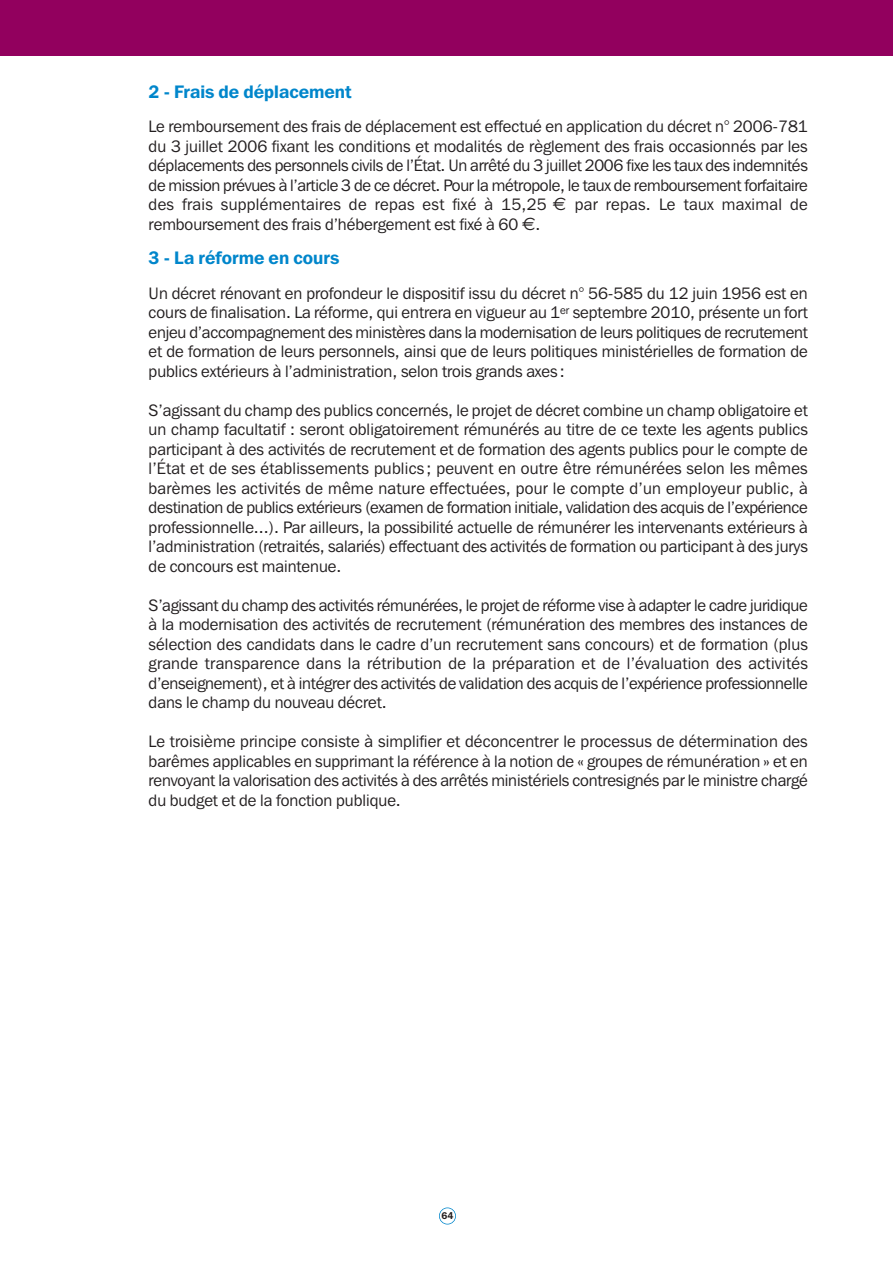
<style>
.page{position:relative;width:893px;height:1263px;background:#fff}
.page>*{position:absolute;margin:0;border:0;box-sizing:border-box;transform-origin:0 0}
.t1{font:600 18px "Franklin Gothic IT Cby BT";color:#0086cb}
.t2{font:16.5px/19.5px "Franklin Gothic IT Cby BT";color:#231f20;text-align:justify}
.t3{font:600 9.75px "Franklin Gothic IT Cby BT";color:#231f20}
.s1{font-family:"Euro Sans";font-size:18px}
</style>
<div class="page">
<div style="left:439px;top:1208px;width:17px;height:17px;border:2px solid #0086cb;border-radius:50%"></div>
<div style="left:0;top:0;width:892px;height:55px;background:#92005e"></div>
<p class="t1" style="left:149px;top:84px;width:205px">2 - Frais de déplacement</p>
<p class="t2" style="left:149px;top:118px;width:661px">Le remboursement des frais de déplacement est effectué en application du décret n° 2006-781 du 3 juillet 2006 fixant les conditions et modalités de règlement des frais occasionnés par les déplacements des personnels civils de l’État. Un arrêté du 3 juillet 2006 fixe les taux des indemnités de mission prévues à l’article 3 de ce décret. Pour la métropole, le taux de remboursement forfaitaire des frais supplémentaires de repas est fixé à 15,25 <span class="s1">€</span> par repas. Le taux maximal de remboursement des frais d’hébergement est fixé à 60 <span class="s1">€</span>.</p>
<p class="t1" style="left:149px;top:251px;width:192px">3 - La réforme en cours</p>
<p class="t2" style="left:149px;top:285px;width:661px">Un décret rénovant en profondeur le dispositif issu du décret n° 56-585 du 12 juin 1956 est en cours de finalisation. La réforme, qui entrera en vigueur au 1<sup>er</sup> septembre 2010, présente un fort enjeu d’accompagnement des ministères dans la modernisation de leurs politiques de recrutement et de formation de leurs personnels, ainsi que de leurs politiques ministérielles de formation de publics extérieurs à l’administration, selon trois grands axes:</p>
<p class="t2" style="left:149px;top:402px;width:661px">S’agissant du champ des publics concernés, le projet de décret combine un champ obligatoire et un champ facultatif : seront obligatoirement rémunérés au titre de ce texte les agents publics participant à des activités de recrutement et de formation des agents publics pour le compte de l’État et de ses établissements publics; peuvent en outre être rémunérées selon les mêmes barèmes les activités de même nature effectuées, pour le compte d’un employeur public, à destination de publics extérieurs (examen de formation initiale, validation des acquis de l’expérience professionnelle...). Par ailleurs, la possibilité actuelle de rémunérer les intervenants extérieurs à l’administration (retraités, salariés) effectuant des activités de formation ou participant à des jurys de concours est maintenue.</p>
<p class="t2" style="left:149px;top:597px;width:661px">S’agissant du champ des activités rémunérées, le projet de réforme vise à adapter le cadre juridique à la modernisation des activités de recrutement (rémunération des membres des instances de sélection des candidats dans le cadre d’un recrutement sans concours) et de formation (plus grande transparence dans la rétribution de la préparation et de l’évaluation des activités d’enseignement), et à intégrer des activités de validation des acquis de l’expérience professionnelle dans le champ du nouveau décret.</p>
<p class="t2" style="left:149px;top:733px;width:661px">Le troisième principe consiste à simplifier et déconcentrer le processus de détermination des barêmes applicables en supprimant la référence à la notion de « groupes de rémunération » et en renvoyant la valorisation des activités à des arrêtés ministériels contresignés par le ministre chargé du budget et de la fonction publique.</p>
<p class="t3" style="left:441px;top:1212px;width:13px">64</p>
</div>
